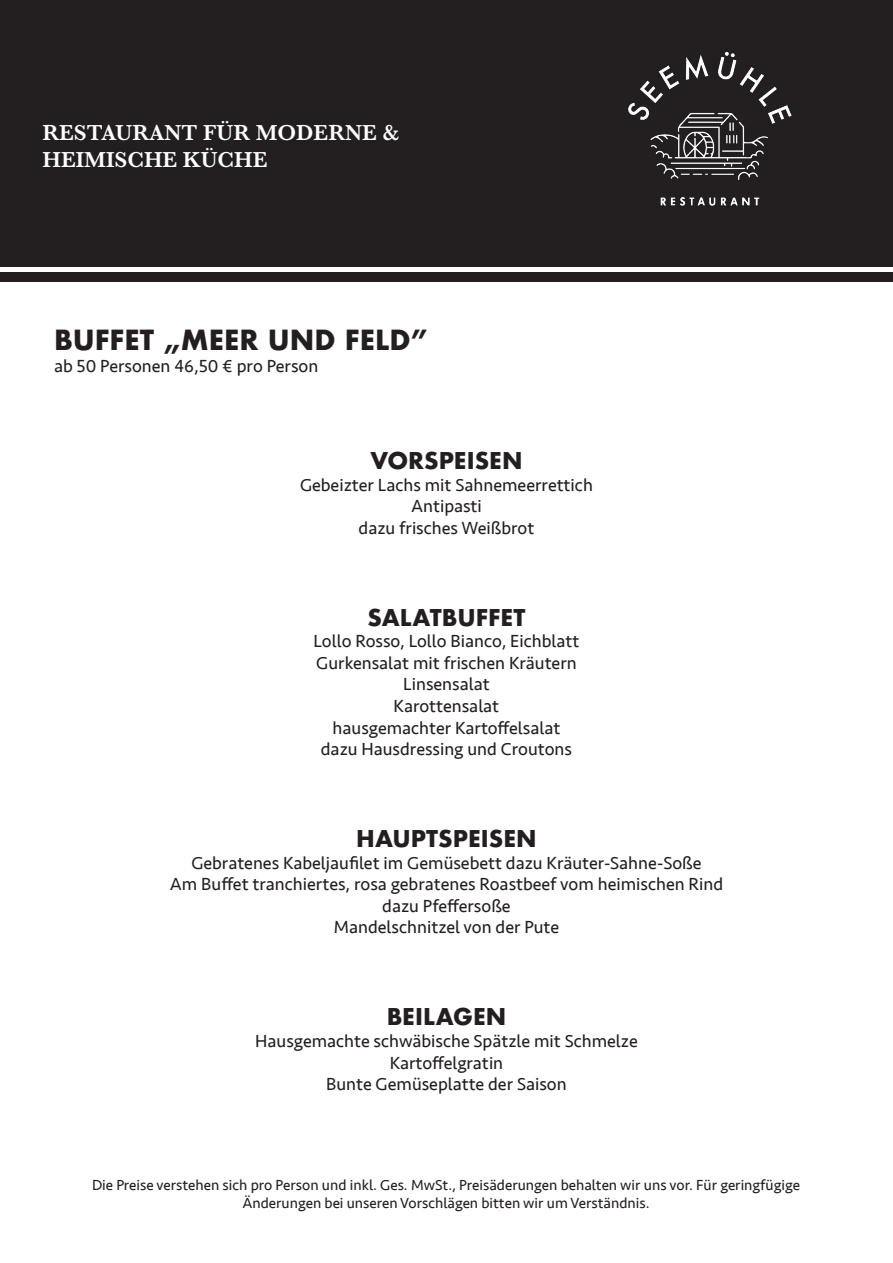
<style>
.page{position:relative;width:893px;height:1263px;background:#fff}
.page>*{position:absolute;margin:0;border:0;box-sizing:border-box;transform-origin:0 0}
.t1{font:700 27px "Futura";color:#231f20}
.t2{font:700 22.5px "Futura";color:#231f20}
.t3{font:600 22.5px/27px "Baskerville";color:#fff}
.t4{font:18px "Seravek";color:#231f20}
.t5{font:15px/18px "Seravek";color:#231f20;text-align:center}
</style>
<div class="page">
<div style="left:0;top:0;width:893px;height:267px;background:#231f20"></div>
<img style="left:628px;top:52px;width:164px;height:154px">
<div style="left:0;top:272px;width:893px;height:10px;background:#231f20"></div>
<div style="left:587px;top:11px;width:246px;height:246px;border:20px solid #231f20;border-radius:50%"></div>
<p class="t3" style="left:42px;top:119px;width:358px">RESTAURANT FÜR MODERNE &amp;<br>HEIMISCHE KÜCHE</p>
<p class="t1" style="left:54px;top:320px;width:376px">BUFFET „MEER UND FELD”</p>
<p class="t4" style="left:54px;top:352px;width:266px">ab 50 Personen 46,50 € pro Person</p>
<p class="t2" style="left:370px;top:444px;width:154px">VORSPEISEN</p>
<p class="t4" style="left:300px;top:471px;width:294px">Gebeizter Lachs mit Sahnemeerrettich</p>
<p class="t4" style="left:411px;top:492px;width:72px">Antipasti</p>
<p class="t4" style="left:359px;top:514px;width:177px">dazu frisches Weißbrot</p>
<p class="t2" style="left:368px;top:601px;width:159px">SALATBUFFET</p>
<p class="t4" style="left:314px;top:627px;width:267px">Lollo Rosso, Lollo Bianco, Eichblatt</p>
<p class="t4" style="left:316px;top:649px;width:262px">Gurkensalat mit frischen Kräutern</p>
<p class="t4" style="left:403px;top:670px;width:88px">Linsensalat</p>
<p class="t4" style="left:394px;top:692px;width:107px">Karottensalat</p>
<p class="t4" style="left:333px;top:714px;width:229px">hausgemachter Kartoffelsalat</p>
<p class="t4" style="left:321px;top:735px;width:253px">dazu Hausdressing und Croutons</p>
<p class="t2" style="left:356px;top:822px;width:182px">HAUPTSPEISEN</p>
<p class="t4" style="left:191px;top:849px;width:512px">Gebratenes Kabeljaufilet im Gemüsebett dazu Kräuter-Sahne-Soße</p>
<p class="t4" style="left:170px;top:870px;width:555px">Am Buffet tranchiertes, rosa gebratenes Roastbeef vom heimischen Rind</p>
<p class="t4" style="left:382px;top:892px;width:130px">dazu Pfeffersoße</p>
<p class="t4" style="left:334px;top:913px;width:227px">Mandelschnitzel von der Pute</p>
<p class="t2" style="left:387px;top:1000px;width:121px">BEILAGEN</p>
<p class="t4" style="left:255px;top:1027px;width:384px">Hausgemachte schwäbische Spätzle mit Schmelze</p>
<p class="t4" style="left:390px;top:1048px;width:115px">Kartoffelgratin</p>
<p class="t4" style="left:326px;top:1070px;width:242px">Bunte Gemüseplatte der Saison</p>
<p class="t5" style="left:92px;top:1176px;width:709px">Die Preise verstehen sich pro Person und inkl. Ges. MwSt., Preisäderungen behalten wir uns vor. Für geringfügige<br>Änderungen bei unseren Vorschlägen bitten wir um Verständnis.</p>
</div>
